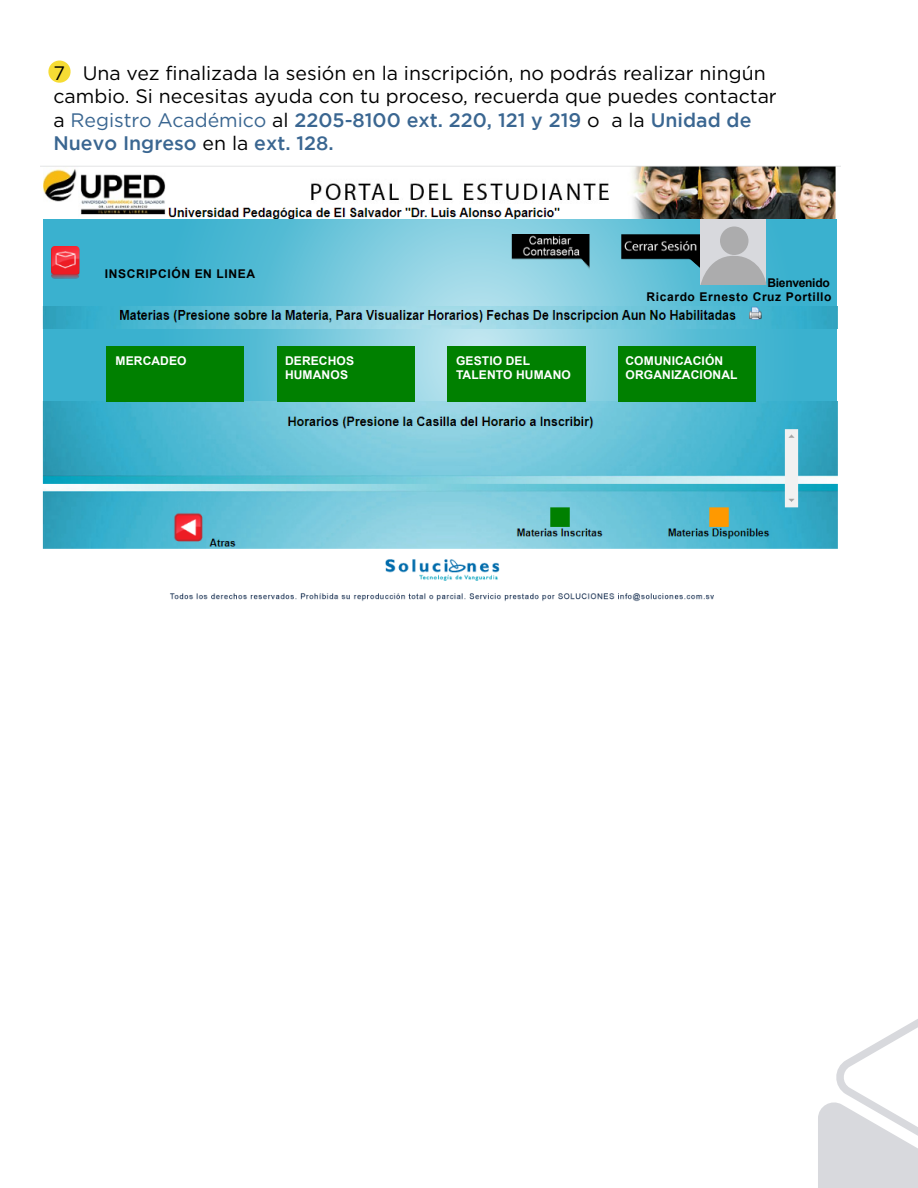
<style>
.page{position:relative;width:918px;height:1188px;background:#fff}
.page>*{position:absolute;margin:0;border:0;box-sizing:border-box;transform-origin:0 0}
.t1{font:19.5px/23.4px "Gotham";color:#000}
.t2{font:700 12px/14.5px "Arial";letter-spacing:.01em;color:#fff}
.t3{font:700 12px/13.5px "Arial";letter-spacing:.05em;color:#000;text-align:right}
.s1{color:#3a6691}
.s2{font-weight:500;color:#3a6691}
</style>
<div class="page">
<img style="left:40px;top:166px;width:800px;height:235px">
<svg style="left:818px;top:1019px;width:100px;height:169px"></svg>
<svg style="left:44px;top:219px;width:793px;height:182px"></svg>
<img style="left:512px;top:234px;width:78px;height:36px">
<img style="left:621px;top:234px;width:79px;height:34px">
<div style="left:700px;top:219px;width:66px;height:66px;background:#d8d9dd"></div>
<div style="left:720px;top:226px;width:28px;height:29px;background:#acacad;border-radius:50%"></div>
<svg style="left:700px;top:250px;width:66px;height:35px"></svg>
<img style="left:42px;top:401px;width:796px;height:201px">
<img style="left:40px;top:306px;width:800px;height:23px">
<div style="left:447px;top:346px;width:138px;height:56px;background:#008000"></div>
<div style="left:277px;top:346px;width:138px;height:56px;background:#008000"></div>
<div style="left:618px;top:346px;width:138px;height:56px;background:#008000"></div>
<div style="left:106px;top:346px;width:138px;height:56px;background:#008000"></div>
<img style="left:51px;top:246px;width:29px;height:33px">
<svg style="left:48px;top:60px;width:23px;height:23px"></svg>
<p class="t1" style="left:54px;top:61px;width:725px">7 Una vez finalizada la sesión en la inscripción, no podrás realizar ningún cambio. Si necesitas ayuda con tu proceso, recuerda que puedes contactar a <span class="s1">Registro Académico</span> al <span class="s2">2205-8100 ext. 220, 121 y 219</span> o a la <span class="s2">Unidad de Nuevo Ingreso</span> en la <span class="s2">ext. 128.</span></p>
<p class="t3" style="left:105px;top:268px;width:152px">INSCRIPCIÓN EN LINEA</p>
<p class="t3" style="left:646px;top:277px;width:187px">Bienvenido<br>Ricardo Ernesto Cruz Portillo</p>
<p class="t2" style="left:116px;top:353px;width:73px">MERCADEO</p>
<p class="t2" style="left:285px;top:353px;width:71px">DERECHOS<br>HUMANOS</p>
<p class="t2" style="left:626px;top:353px;width:114px">COMUNICACIÓN<br>ORGANIZACIONAL</p>
<p class="t2" style="left:456px;top:353px;width:117px">GESTIO DEL<br>TALENTO HUMANO</p>
</div>
